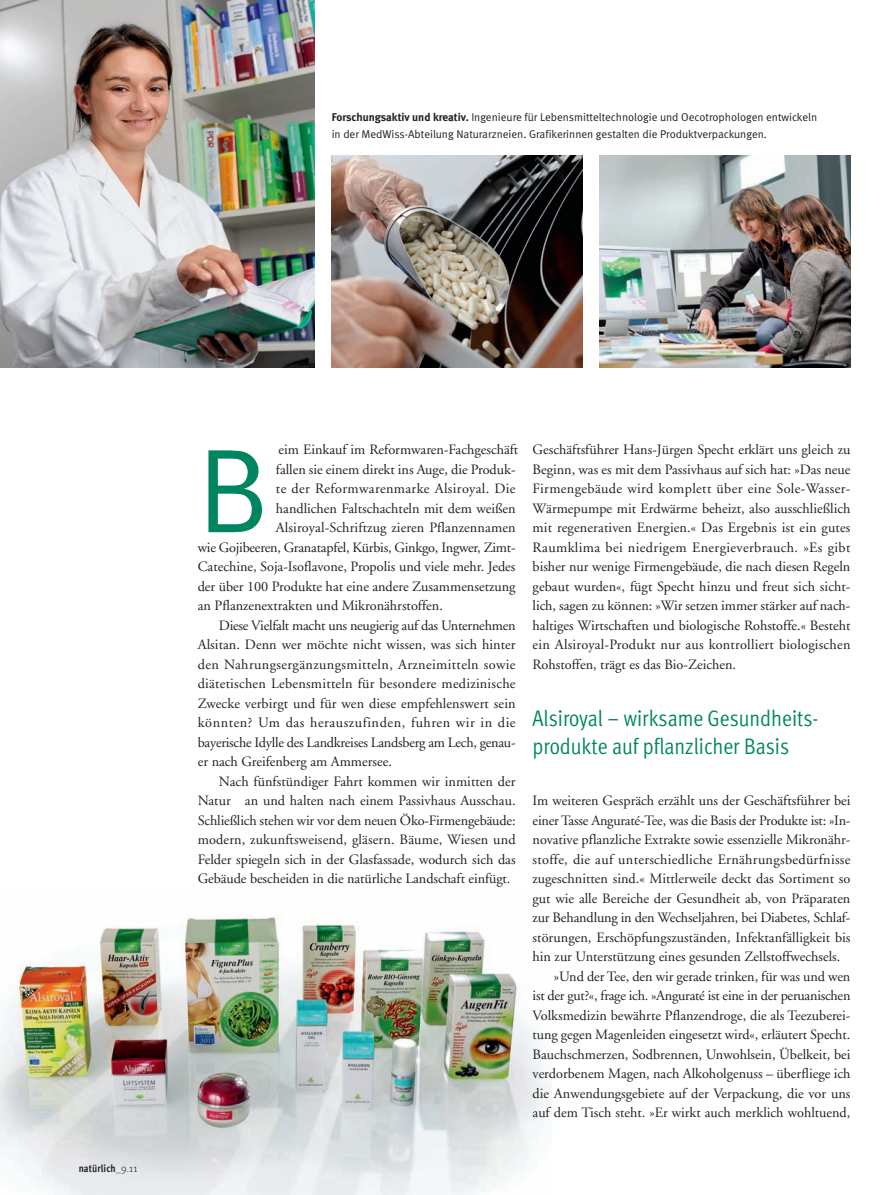
<style>
.page{position:relative;width:893px;height:1195px;background:#fff}
.page>*{position:absolute;margin:0;border:0;box-sizing:border-box;transform-origin:0 0}
.t1{font:119.25px "Meta Normal";color:#008561}
.t2{font:22.5px/28.5px "Meta Cond Normal";color:#008561}
.t3{font:14.25px/19.5px "Adobe Garamond LT";color:#231f20;text-align:justify}
.t4{font:14.25px "Adobe Garamond LT";letter-spacing:-.02em;color:#231f20}
.t5{font:14.25px "Adobe Garamond LT";letter-spacing:.02em;color:#231f20}
.t6{font:14.25px "Adobe Garamond LT";letter-spacing:.025em;color:#231f20}
.t7{font:14.25px "Adobe Garamond LT";letter-spacing:.04em;color:#231f20}
.t8{font:11.25px/16.5px "Meta Normal";color:#231f20}
.t9{font:700 10.5px "Meta Cond";letter-spacing:.01em;color:#231f20}
.s1{font-family:"Meta";font-weight:700}
.s2{font-family:"Meta";font-weight:300}
</style>
<div class="page">
<img style="left:0;top:0;width:315px;height:368px">
<img style="left:332px;top:155px;width:251px;height:213px">
<img style="left:600px;top:155px;width:250px;height:213px">
<img style="left:0;top:915px;width:550px;height:280px">
<p class="t8" style="left:332px;top:110px;width:487px"><span class="s1">Forschungsaktiv und kreativ.</span> Ingenieure für Lebensmitteltechnologie und Oecotrophologen entwickeln in der MedWiss-Abteilung Naturarzneien. Grafikerinnen gestalten die Produktverpackungen.</p>
<p class="t9" style="left:79px;top:1164px;width:60px">natürlich<span class="s2">_9.11</span></p>
<h1 class="t1" style="left:198px;top:445px;width:73px">B</h1>
<p class="t3" style="left:279px;top:441px;width:241px">eim Einkauf im Reformwaren-Fachgeschäft</p>
<p class="t3" style="left:276px;top:461px;width:241px">fallen sie einem direkt ins Auge, die Produk-</p>
<p class="t6" style="left:276px;top:483px;width:241px">te der Reformwarenmarke Alsiroyal. Die</p>
<p class="t3" style="left:276px;top:500px;width:241px">handlichen Faltschachteln mit dem weißen</p>
<p class="t3" style="left:276px;top:519px;width:241px">Alsiroyal-Schriftzug zieren Pflanzennamen</p>
<p class="t3" style="left:198px;top:539px;width:319px">wie Gojibeeren, Granatapfel, Kürbis, Ginkgo, Ingwer, Zimt-</p>
<p class="t3" style="left:198px;top:558px;width:319px">Catechine, Soja-Isoflavone, Propolis und viele mehr. Jedes</p>
<p class="t3" style="left:198px;top:578px;width:319px">der über 100 Produkte hat eine andere Zusammensetzung</p>
<p class="t3" style="left:198px;top:597px;width:247px">an Pflanzenextrakten und Mikronährstoffen.</p>
<p class="t4" style="left:219px;top:619px;width:298px">Diese Vielfalt macht uns neugierig auf das Unternehmen</p>
<p class="t3" style="left:198px;top:636px;width:319px">Alsitan. Denn wer möchte nicht wissen, was sich hinter</p>
<p class="t6" style="left:198px;top:658px;width:319px">den Nahrungsergänzungsmitteln, Arzneimitteln sowie</p>
<p class="t5" style="left:198px;top:678px;width:319px">diätetischen Lebensmitteln für besondere medizinische</p>
<p class="t3" style="left:198px;top:695px;width:319px">Zwecke verbirgt und für wen diese empfehlenswert sein</p>
<p class="t7" style="left:198px;top:717px;width:319px">könnten? Um das herauszufinden, fuhren wir in die</p>
<p class="t4" style="left:198px;top:736px;width:319px">bayerische Idylle des Landkreises Landsberg am Lech, genau-</p>
<p class="t3" style="left:198px;top:753px;width:196px">er nach Greifenberg am Ammersee.</p>
<p class="t3" style="left:219px;top:773px;width:298px">Nach fünfstündiger Fahrt kommen wir inmitten der</p>
<p class="t3" style="left:198px;top:792px;width:319px">Natur an und halten nach einem Passivhaus Ausschau.</p>
<p class="t3" style="left:198px;top:812px;width:319px">Schließlich stehen wir vor dem neuen Öko-Firmengebäude:</p>
<p class="t3" style="left:198px;top:831px;width:319px">modern, zukunftsweisend, gläsern. Bäume, Wiesen und</p>
<p class="t3" style="left:198px;top:851px;width:319px">Felder spiegeln sich in der Glasfassade, wodurch sich das</p>
<p class="t3" style="left:198px;top:870px;width:314px">Gebäude bescheiden in die natürliche Landschaft einfügt.</p>
<p class="t3" style="left:533px;top:441px;width:319px">Geschäftsführer Hans-Jürgen Specht erklärt uns gleich zu Beginn, was es mit dem Passivhaus auf sich hat: »Das neue Firmengebäude wird komplett über eine Sole-Wasser-Wärmepumpe mit Erdwärme beheizt, also ausschließlich mit regenerativen Energien.« Das Ergebnis ist ein gutes Raumklima bei niedrigem Energieverbrauch. »Es gibt bisher nur wenige Firmengebäude, die nach diesen Regeln gebaut wurden«, fügt Specht hinzu und freut sich sicht&shy;lich, sagen zu können: »Wir setzen immer stärker auf nach&shy;haltiges Wirtschaften und biologische Rohstoffe.« Besteht ein Alsiroyal-Produkt nur aus kontrolliert biologischen Rohstoffen, trägt es das Bio-Zeichen.</p>
<h2 class="t2" style="left:533px;top:705px;width:287px">Alsiroyal – wirksame Gesundheits&shy;produkte auf pflanzlicher Basis</h2>
<p class="t3" style="left:533px;top:792px;width:319px">Im weiteren Gespräch erzählt uns der Geschäftsführer bei</p>
<p class="t3" style="left:533px;top:812px;width:319px">einer Tasse Anguraté-Tee, was die Basis der Produkte ist: »In-</p>
<p class="t3" style="left:533px;top:831px;width:319px">novative pflanzliche Extrakte sowie essenzielle Mikronähr-</p>
<p class="t5" style="left:533px;top:853px;width:319px">stoffe, die auf unterschiedliche Ernährungsbedürfnisse</p>
<p class="t3" style="left:533px;top:870px;width:319px">zugeschnitten sind.« Mittlerweile deckt das Sortiment so</p>
<p class="t3" style="left:533px;top:890px;width:319px">gut wie alle Bereiche der Gesundheit ab, von Präparaten</p>
<p class="t3" style="left:533px;top:909px;width:319px">zur Behandlung in den Wechseljahren, bei Diabetes, Schlaf-</p>
<p class="t3" style="left:533px;top:929px;width:319px">störungen, Erschöpfungszuständen, Infektanfälligkeit bis</p>
<p class="t3" style="left:533px;top:948px;width:309px">hin zur Unterstützung eines gesunden Zellstoffwechsels.</p>
<p class="t3" style="left:554px;top:968px;width:298px">»Und der Tee, den wir gerade trinken, für was und wen</p>
<p class="t4" style="left:533px;top:990px;width:319px">ist der gut?«, frage ich. »Anguraté ist eine in der peruanischen</p>
<p class="t3" style="left:533px;top:1007px;width:319px">Volksmedizin bewährte Pflanzendroge, die als Teezuberei-</p>
<p class="t3" style="left:533px;top:1026px;width:319px">tung gegen Magenleiden eingesetzt wird«, erläutert Specht.</p>
<p class="t3" style="left:533px;top:1046px;width:319px">Bauchschmerzen, Sodbrennen, Unwohlsein, Übelkeit, bei</p>
<p class="t3" style="left:533px;top:1065px;width:319px">verdorbenem Magen, nach Alkoholgenuss – überfliege ich</p>
<p class="t3" style="left:533px;top:1085px;width:319px">die Anwendungsgebiete auf der Verpackung, die vor uns</p>
<p class="t3" style="left:533px;top:1104px;width:319px">auf dem Tisch steht. »Er wirkt auch merklich wohltuend,</p>
</div>
